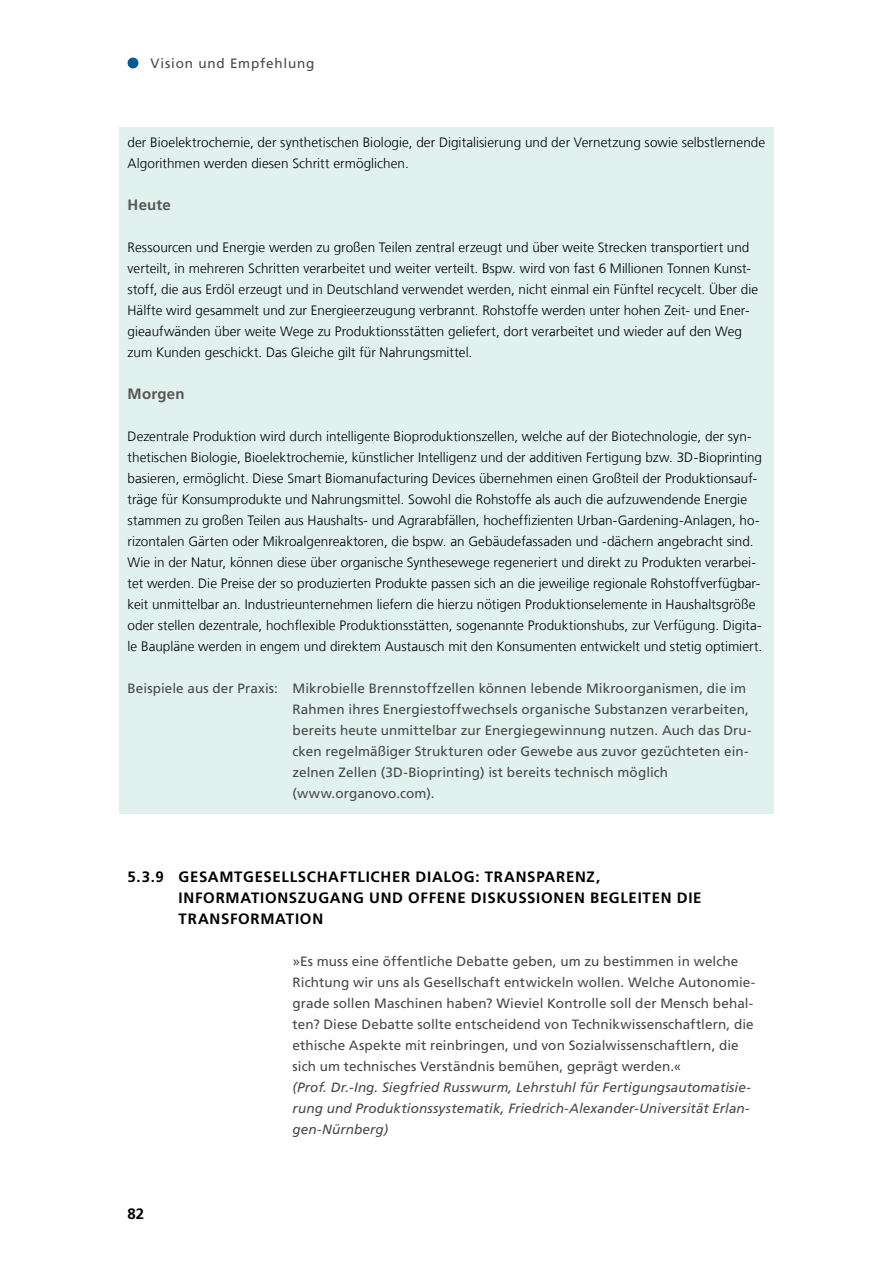
<style>
.page{position:relative;width:893px;height:1263px;background:#fff}
.page>*{position:absolute;margin:0;border:0;box-sizing:border-box;transform-origin:0 0}
.Überschrift_3{font:700 15px/21px "Frutiger LT Com";letter-spacing:.045em;color:#000}
.Zwischenüberschrift{font:700 15px "Frutiger LT Com";letter-spacing:.015em;color:#565655}
.Fließtext{font:300 13.5px/21px "Frutiger LT Com";letter-spacing:.005em;color:#000}
.Fließtext_m__Einrück{font:13.5px/21px "Frutiger LT Com";letter-spacing:.005em;color:#484847}
.Fließtext_m__Einrück-2{font:italic 13.5px/21px "Frutiger LT Com";letter-spacing:.01em;color:#484847;text-align:justify}
.Fließtext_m__Einrück-3{font:13.5px "Frutiger LT Com";letter-spacing:.06em;color:#484847}
</style>
<div class="page">
<div style="left:119px;top:128px;width:655px;height:686px;background:#e1f2ee"></div>
<div style="left:128px;top:58px;width:10px;height:10px;background:#005895;border-radius:50%"></div>
<p class="Fließtext_m__Einrück-3" style="left:151px;top:55px;width:166px">Vision und Empfehlung</p>
<p class="Fließtext" style="left:128px;top:132px;width:639px">der Bioelektrochemie, der synthetischen Biologie, der Digitalisierung und der Vernetzung sowie selbstlernende<br>Algorithmen werden diesen Schritt ermöglichen.</p>
<p class="Zwischenüberschrift" style="left:128px;top:196px;width:45px">Heute</p>
<p class="Fließtext" style="left:128px;top:237px;width:632px">Ressourcen und Energie werden zu großen Teilen zentral erzeugt und über weite Strecken transportiert und verteilt, in mehreren Schritten verarbeitet und weiter verteilt. Bspw. wird von fast 6 Millionen Tonnen Kunst&shy;stoff, die aus Erdöl erzeugt und in Deutschland verwendet werden, nicht einmal ein Fünftel recycelt. Über die Hälfte wird gesammelt und zur Energieerzeugung verbrannt. Rohstoffe werden unter hohen Zeit- und Ener&shy;gieaufwänden über weite Wege zu Produktionsstätten geliefert, dort verarbeitet und wieder auf den Weg zum Kunden geschickt. Das Gleiche gilt für Nahrungsmittel.</p>
<p class="Zwischenüberschrift" style="left:128px;top:385px;width:59px">Morgen</p>
<p class="Fließtext" style="left:128px;top:426px;width:636px">Dezentrale Produktion wird durch intelligente Bioproduktionszellen, welche auf der Biotechnologie, der syn&shy;thetischen Biologie, Bioelektrochemie, künstlicher Intelligenz und der additiven Fertigung bzw. 3D-Bioprinting basieren, ermöglicht. Diese Smart Biomanufacturing Devices übernehmen einen Großteil der Produktionsauf&shy;träge für Konsumprodukte und Nahrungsmittel. Sowohl die Rohstoffe als auch die aufzuwendende Energie stammen zu großen Teilen aus Haushalts- und Agrarabfällen, hocheffizienten Urban-Gardening-Anlagen, ho&shy;rizontalen Gärten oder Mikroalgenreaktoren, die bspw. an Gebäudefassaden und -dächern angebracht sind.<br>Wie in der Natur, können diese über organische Synthesewege regeneriert und direkt zu Produkten verarbei&shy;tet werden. Die Preise der so produzierten Produkte passen sich an die jeweilige regionale Rohstoffverfügbar&shy;keit unmittelbar an. Industrieunternehmen liefern die hierzu nötigen Produktionselemente in Haushaltsgröße oder stellen dezentrale, hochflexible Produktionsstätten, sogenannte Produktionshubs, zur Verfügung. Digita&shy;le Baupläne werden in engem und direktem Austausch mit den Konsumenten entwickelt und stetig optimiert.</p>
<p class="Fließtext_m__Einrück" style="left:293px;top:678px;width:461px;text-indent:-165px">Beispiele aus der Praxis: Mikrobielle Brennstoffzellen können lebende Mikroorganismen, die im Rahmen ihres Energiestoffwechsels organische Substanzen verarbeiten, bereits heute unmittelbar zur Energiegewinnung nutzen. Auch das Dru&shy;cken regelmäßiger Strukturen oder Gewebe aus zuvor gezüchteten ein&shy;zelnen Zellen (3D-Bioprinting) ist bereits technisch möglich (www.organovo.com).</p>
<p class="Überschrift_3" style="left:179px;top:866px;width:524px;text-indent:-51px">5.3.9 GESAMTGESELLSCHAFTLICHER DIALOG: TRANSPARENZ,<br>INFORMATIONSZUGANG UND OFFENE DISKUSSIONEN BEGLEITEN DIE<br>TRANSFORMATION</p>
<p class="Fließtext_m__Einrück" style="left:293px;top:951px;width:464px">»Es muss eine öffentliche Debatte geben, um zu bestimmen in welche Richtung wir uns als Gesellschaft entwickeln wollen. Welche Autonomie&shy;grade sollen Maschinen haben? Wieviel Kontrolle soll der Mensch behal&shy;ten? Diese Debatte sollte entscheidend von Technikwissenschaftlern, die ethische Aspekte mit reinbringen, und von Sozialwissenschaftlern, die sich um technisches Verständnis bemühen, geprägt werden.«</p>
<p class="Fließtext_m__Einrück-2" style="left:293px;top:1077px;width:460px">(Prof. Dr.-Ing. Siegfried Russwurm, Lehrstuhl für Fertigungsautomatisie&shy;rung und Produktionssystematik, Friedrich-Alexander-Universität Erlan&shy;gen-Nürnberg)</p>
<p class="Überschrift_3" style="left:128px;top:1203px;width:18px">82</p>
</div>
